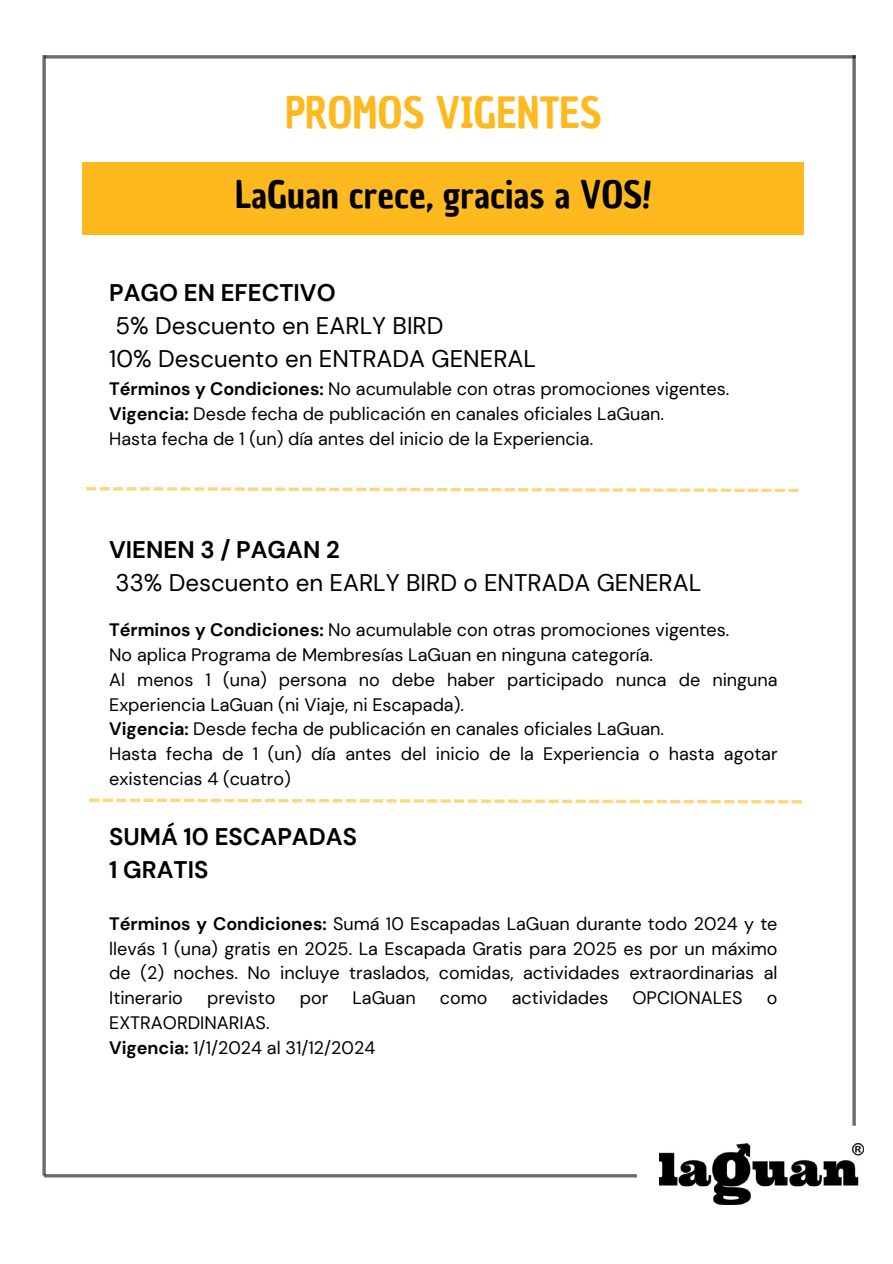
<style>
.page{position:relative;width:893px;height:1264px;background:#fff}
.page>*{position:absolute;margin:0;border:0;box-sizing:border-box;transform-origin:0 0}
.t1{font:42px "Chau Philomene One";color:#feb91e}
.t2{font:36.75px "Chau Philomene One";color:#000}
.t3{font:24px/32.7px "DM Sans";color:#000}
.t4{font:700 24px/32.7px "DM Sans";color:#000}
.t5{font:18px/24.8px "DM Sans";color:#000}
.s1{font-weight:700}
</style>
<div class="page">
<svg style="left:46px;top:55px;width:806px;height:4px;background:#828282"></svg>
<hr style="left:852px;top:55px;width:3px;height:1070px;background:#000">
<hr style="left:44px;top:1174px;width:593px;height:3px;background:#000">
<img style="left:659px;top:1143px;width:204px;height:61px">
<svg style="left:42px;top:55px;width:4px;height:1120px;background:#828282"></svg>
<div style="left:83px;top:162px;width:721px;height:72px;background:#feb91e"></div>
<svg style="left:86px;top:487px;width:118px;height:3px"></svg>
<svg style="left:207px;top:487px;width:11px;height:4px"></svg>
<svg style="left:221px;top:487px;width:10px;height:4px"></svg>
<svg style="left:234px;top:487px;width:11px;height:4px"></svg>
<svg style="left:248px;top:487px;width:10px;height:4px"></svg>
<svg style="left:261px;top:487px;width:11px;height:4px"></svg>
<svg style="left:275px;top:487px;width:10px;height:4px"></svg>
<svg style="left:288px;top:487px;width:11px;height:4px"></svg>
<svg style="left:302px;top:487px;width:10px;height:4px"></svg>
<svg style="left:315px;top:487px;width:11px;height:4px"></svg>
<svg style="left:329px;top:487px;width:10px;height:4px"></svg>
<svg style="left:342px;top:487px;width:11px;height:4px"></svg>
<svg style="left:356px;top:487px;width:10px;height:4px"></svg>
<svg style="left:369px;top:487px;width:11px;height:4px"></svg>
<svg style="left:383px;top:488px;width:253px;height:3px"></svg>
<svg style="left:639px;top:488px;width:11px;height:4px"></svg>
<svg style="left:653px;top:488px;width:10px;height:4px"></svg>
<svg style="left:666px;top:488px;width:11px;height:4px"></svg>
<svg style="left:680px;top:488px;width:10px;height:4px"></svg>
<svg style="left:693px;top:488px;width:11px;height:4px"></svg>
<svg style="left:707px;top:488px;width:10px;height:4px"></svg>
<svg style="left:720px;top:488px;width:11px;height:4px"></svg>
<svg style="left:734px;top:488px;width:10px;height:4px"></svg>
<svg style="left:747px;top:488px;width:11px;height:4px"></svg>
<svg style="left:761px;top:488px;width:10px;height:4px"></svg>
<svg style="left:775px;top:488px;width:10px;height:4px"></svg>
<svg style="left:788px;top:488px;width:10px;height:4px"></svg>
<svg style="left:89px;top:798px;width:10px;height:4px"></svg>
<svg style="left:103px;top:798px;width:10px;height:4px"></svg>
<svg style="left:116px;top:798px;width:10px;height:4px"></svg>
<svg style="left:130px;top:798px;width:10px;height:4px"></svg>
<svg style="left:143px;top:798px;width:10px;height:4px"></svg>
<svg style="left:157px;top:798px;width:10px;height:4px"></svg>
<svg style="left:170px;top:798px;width:10px;height:4px"></svg>
<svg style="left:184px;top:798px;width:10px;height:4px"></svg>
<svg style="left:197px;top:798px;width:10px;height:4px"></svg>
<svg style="left:211px;top:798px;width:10px;height:4px"></svg>
<svg style="left:224px;top:798px;width:10px;height:4px"></svg>
<svg style="left:238px;top:798px;width:10px;height:4px"></svg>
<svg style="left:251px;top:798px;width:10px;height:4px"></svg>
<svg style="left:265px;top:799px;width:253px;height:3px"></svg>
<svg style="left:521px;top:799px;width:10px;height:4px"></svg>
<svg style="left:535px;top:799px;width:10px;height:4px"></svg>
<svg style="left:548px;top:799px;width:10px;height:4px"></svg>
<svg style="left:562px;top:799px;width:10px;height:4px"></svg>
<svg style="left:575px;top:799px;width:10px;height:4px"></svg>
<svg style="left:589px;top:799px;width:10px;height:4px"></svg>
<svg style="left:602px;top:799px;width:10px;height:4px"></svg>
<svg style="left:616px;top:799px;width:10px;height:4px"></svg>
<svg style="left:629px;top:799px;width:10px;height:4px"></svg>
<svg style="left:643px;top:799px;width:10px;height:4px"></svg>
<svg style="left:656px;top:799px;width:10px;height:4px"></svg>
<svg style="left:670px;top:799px;width:10px;height:4px"></svg>
<svg style="left:683px;top:800px;width:118px;height:3px"></svg>
<h1 class="t1" style="left:285px;top:84px;width:318px">PROMOS VIGENTES</h1>
<h2 class="t2" style="left:235px;top:170px;width:418px">LaGuan crece, gracias a VOS!</h2>
<h3 class="t4" style="left:109px;top:277px;width:228px">PAGO EN EFECTIVO</h3>
<h3 class="t3" style="left:109px;top:309px;width:428px">5% Descuento en EARLY BIRD<br>10% Descuento en ENTRADA GENERAL</h3>
<p class="t5" style="left:109px;top:377px;width:621px"><span class="s1">Términos y Condiciones:</span> No acumulable con otras promociones vigentes.<br><span class="s1">Vigencia:</span> Desde fecha de publicación en canales oficiales LaGuan.<br>Hasta fecha de 1 (un) día antes del inicio de la Experiencia.</p>
<h3 class="t4" style="left:109px;top:534px;width:232px">VIENEN 3 / PAGAN 2</h3>
<h3 class="t3" style="left:115px;top:566px;width:587px">33% Descuento en EARLY BIRD o ENTRADA GENERAL</h3>
<p class="t5" style="left:109px;top:618px;width:669px"><span class="s1">Términos y Condiciones:</span> No acumulable con otras promociones vigentes.<br>No aplica Programa de Membresías LaGuan en ninguna categoría.<br>Al menos 1 (una) persona no debe haber participado nunca de ninguna Experiencia LaGuan (ni Viaje, ni Escapada).<br><span class="s1">Vigencia:</span> Desde fecha de publicación en canales oficiales LaGuan.<br>Hasta fecha de 1 (un) día antes del inicio de la Experiencia o hasta agotar existencias 4 (cuatro)</p>
<h3 class="t4" style="left:109px;top:820px;width:249px">SUMÁ 10 ESCAPADAS<br>1 GRATIS</h3>
<p class="t5" style="left:109px;top:911px;width:669px;text-align:justify"><span class="s1">Términos y Condiciones:</span> Sumá 10 Escapadas LaGuan durante todo 2024 y te llevás 1 (una) gratis en 2025. La Escapada Gratis para 2025 es por un máximo de (2) noches. No incluye traslados, comidas, actividades extraordinarias al Itinerario</p>
<p class="t5" style="left:207px;top:985px;width:70px">previsto</p>
<p class="t5" style="left:300px;top:985px;width:30px">por</p>
<p class="t5" style="left:352px;top:985px;width:65px">LaGuan</p>
<p class="t5" style="left:440px;top:985px;width:49px">como</p>
<p class="t5" style="left:511px;top:985px;width:98px">actividades</p>
<p class="t5" style="left:632px;top:985px;width:112px">OPCIONALES</p>
<p class="t5" style="left:766px;top:985px;width:12px">o</p>
<p class="t5" style="left:109px;top:1010px;width:267px">EXTRAORDINARIAS.<br><span class="s1">Vigencia:</span> 1/1/2024 al 31/12/2024</p>
</div>
